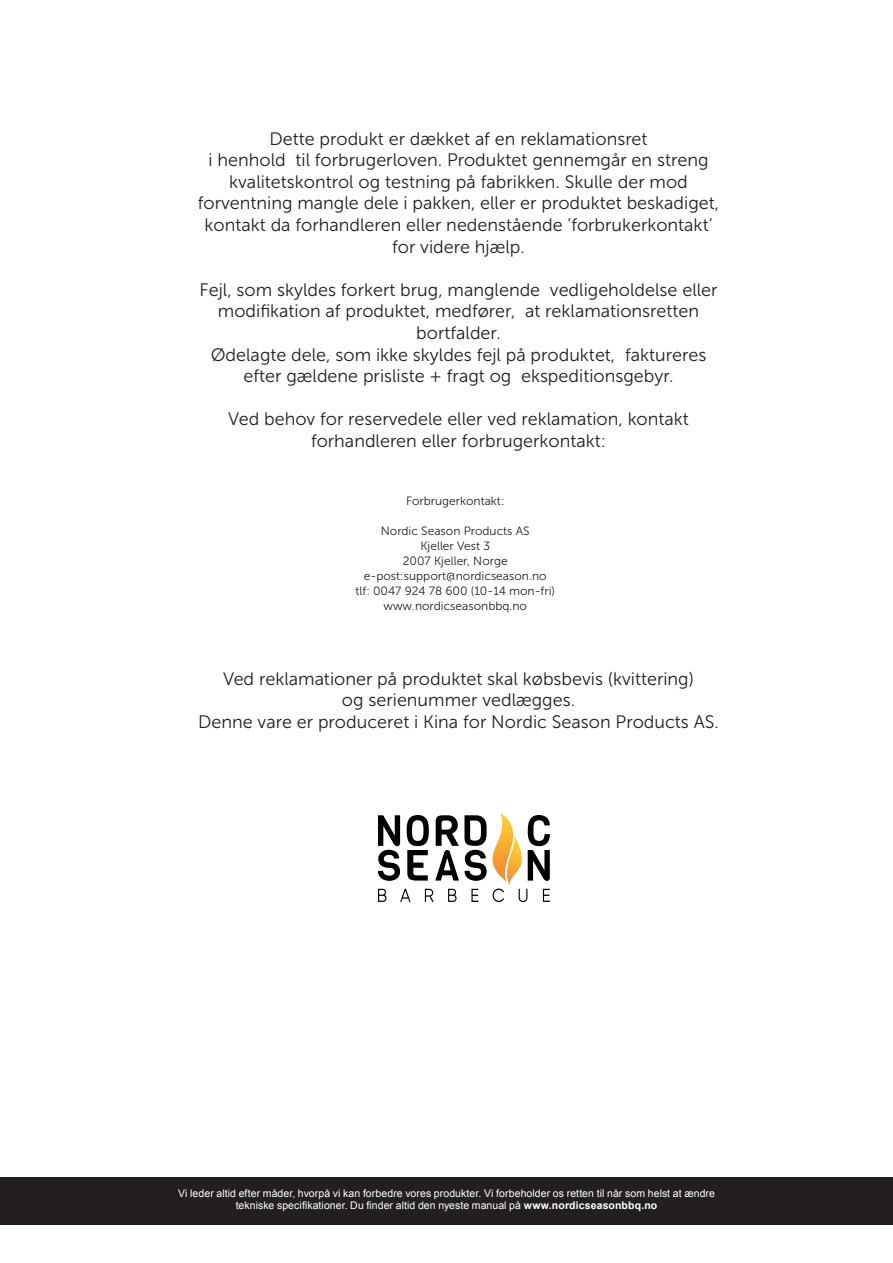
<style>
.page{position:relative;width:893px;height:1263px;background:#fff}
.page>*{position:absolute;margin:0;border:0;box-sizing:border-box;transform-origin:0 0}
.t1{font:18px/21.6px "Museo Sans 300";color:#231f20;text-align:center}
.t2{font:12px "Museo Sans 300";color:#231f20}
.t3{font:10.5px/12px "Arial";letter-spacing:.005em;color:#fff;text-align:center}
.s1{font-weight:700}
</style>
<div class="page">
<div style="left:0;top:1177px;width:893px;height:47px;background:#231f20"></div>
<svg style="left:378px;top:812px;width:172px;height:90px"></svg>
<p class="t1" style="left:198px;top:128px;width:523px">Dette produkt er dækket af en reklamationsret<br>i henhold til forbrugerloven. Produktet gennemgår en streng kvalitetskontrol og testning på fabrikken. Skulle der mod forventning mangle dele i pakken, eller er produktet beskadiget, kontakt da forhandleren eller nedenstående ’forbrukerkontakt’ for videre hjælp.</p>
<p class="t1" style="left:199px;top:279px;width:520px">Fejl, som skyldes forkert brug, manglende vedligeholdelse eller modifikation af produktet, medfører, at reklamationsretten bortfalder.</p>
<p class="t1" style="left:211px;top:344px;width:497px">Ødelagte dele, som ikke skyldes fejl på produktet, faktureres efter gældene prisliste + fragt og ekspeditionsgebyr.</p>
<p class="t1" style="left:228px;top:409px;width:462px">Ved behov for reservedele eller ved reklamation, kontakt forhandleren eller forbrugerkontakt:</p>
<p class="t2" style="left:406px;top:495px;width:100px">Forbrugerkontakt:</p>
<p class="t2" style="left:381px;top:525px;width:150px">Nordic Season Products AS</p>
<p class="t2" style="left:420px;top:540px;width:71px">Kjeller Vest 3</p>
<p class="t2" style="left:403px;top:555px;width:106px">2007 Kjeller, Norge</p>
<p class="t2" style="left:364px;top:570px;width:184px">e-post:support@nordicseason.no</p>
<p class="t2" style="left:356px;top:585px;width:201px">tlf: 0047 924 78 600 (10-14 mon-fri)</p>
<p class="t2" style="left:383px;top:600px;width:145px">www.nordicseasonbbq.no</p>
<p class="t1" style="left:223px;top:668px;width:472px">Ved reklamationer på produktet skal købsbevis (kvittering)</p>
<p class="t1" style="left:342px;top:689px;width:235px">og serienummer vedlægges.</p>
<p class="t1" style="left:198px;top:711px;width:522px">Denne vare er produceret i Kina for Nordic Season Products AS.</p>
<p class="t3" style="left:178px;top:1187px;width:538px">Vi leder altid efter måder, hvorpå vi kan forbedre vores produkter. Vi forbeholder os retten til når som helst at ændre tekniske specifikationer. Du finder altid den nyeste manual på <span class="s1">www.nordicseasonbbq.no</span></p>
</div>
